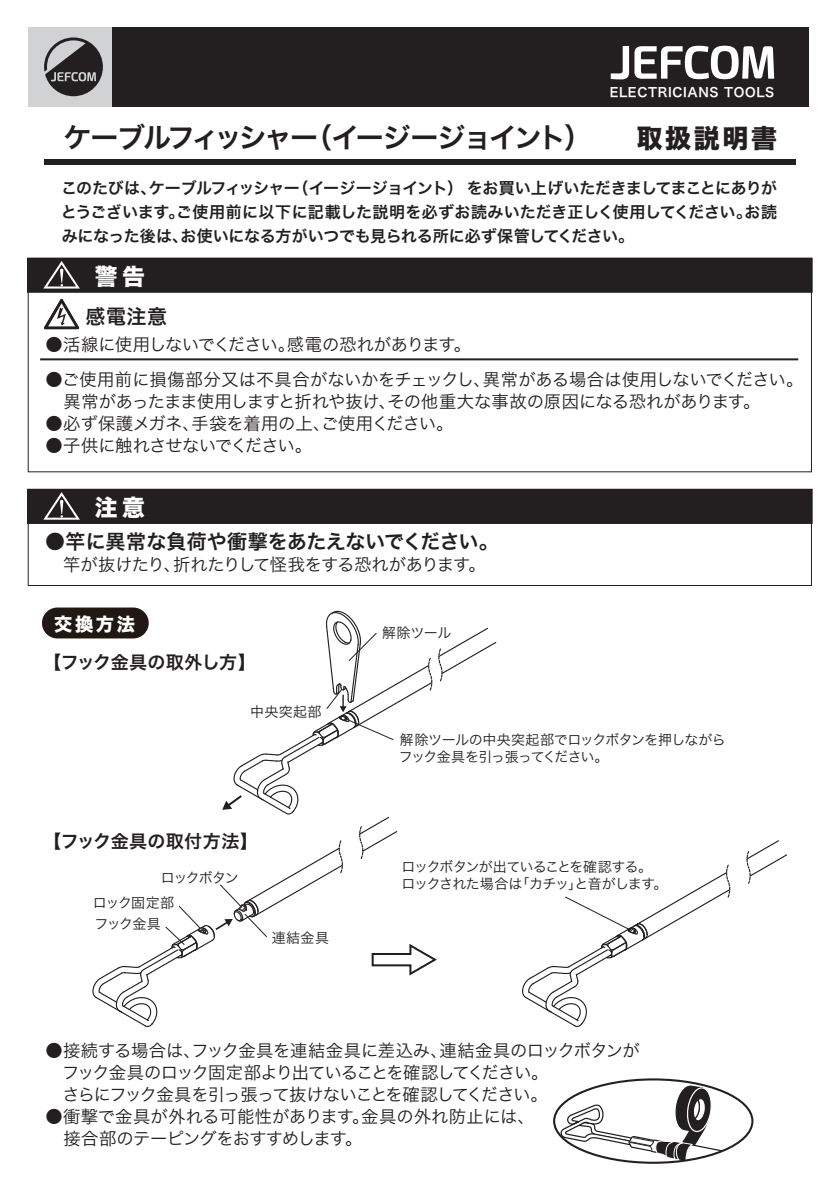
<style>
.page{position:relative;width:840px;height:1191px;background:#fff}
.page>*{position:absolute;margin:0;border:0;box-sizing:border-box;transform-origin:0 0}
.t1{font:28px "Hira Kaku Pro W6";letter-spacing:-.085em;color:#231f20}
.t2{font:26px "Hira Kaku Std W8";letter-spacing:.1em;color:#231f20}
.t3{font:22.8px "Hira Kaku Std W8";color:#fff}
.t4{font:20px "Hira Kaku Pro W6";color:#231f20}
.t5{font:18.2px "Hira Kaku Std W8";color:#fff}
.t6{font:18px "Hira Kaku Pro W6";letter-spacing:-.025em;color:#231f20}
.t7{font:18px "Hira Kaku Pro W6";letter-spacing:.01em;color:#231f20}
.t8{font:17.2px/22px "Hira Kaku Pro W3";letter-spacing:-.025em;color:#231f20}
.t9{font:17.2px/22px "Hira Kaku Pro W3";letter-spacing:-.05em;color:#231f20}
.t10{font:16px/24px "Hira Kaku Pro W6";letter-spacing:-.025em;color:#231f20;text-align:justify}
.t11{font:14px/17px "Hira Kaku Pro W3";letter-spacing:-.045em;color:#231f20}
.t12{font:12.8px "Hira Kaku Pro W6";letter-spacing:.05em;color:#fff}
</style>
<div class="page">
<svg style="left:554px;top:1079px;width:198px;height:83px"></svg>
<div style="left:553px;top:1078px;width:200px;height:85px;border:2px solid #231f20;border-radius:50%"></div>
<div style="left:27px;top:489px;width:785px;height:35px;background:#231f20"></div>
<svg style="left:42px;top:491px;width:40px;height:29px"></svg>
<div style="left:27px;top:258px;width:785px;height:35px;background:#231f20;border:2px solid #231f20"></div>
<svg style="left:42px;top:260px;width:40px;height:29px"></svg>
<div style="left:28px;top:258px;width:783px;height:214px;border:1px solid #231f20"></div>
<div style="left:28px;top:489px;width:783px;height:97px;border:1px solid #231f20"></div>
<div style="left:112px;top:27px;width:696px;height:79px;background:#231f20"></div>
<div style="left:28px;top:27px;width:84px;height:79px;background:#d1d2d4"></div>
<div style="left:44px;top:160px;width:751px;height:5px;background:#231f20"></div>
<hr style="left:40px;top:358px;width:757px;height:2px;background:#231f20">
<div style="left:42px;top:607px;width:107px;height:31px;background:#211814;border-radius:15px"></div>
<svg style="left:746px;top:840px;width:41px;height:44px"></svg>
<svg style="left:522px;top:864px;width:208px;height:163px"></svg>
<svg style="left:92px;top:610px;width:405px;height:417px"></svg>
<svg style="left:44px;top:299px;width:35px;height:30px"></svg>
<svg style="left:610px;top:46px;width:18px;height:33px"></svg>
<svg style="left:634px;top:46px;width:139px;height:33px"></svg>
<svg style="left:44px;top:37px;width:59px;height:59px"></svg>
<p class="t12" style="left:609px;top:80px;width:166px">ELECTRICIANS TOOLS</p>
<h1 class="t1" style="left:64px;top:112px;width:530px">ケーブルフィッシャー（イージージョイント）</h1>
<h2 class="t2" style="left:636px;top:124px;width:142px">取扱説明書</h2>
<p class="t10" style="left:61px;top:175px;width:717px">このたびは、ケーブルフィッシャー（イージージョイント） をお買い上げいただきましてまことにありがとうございます。ご使用前に以下に記載した説明を必ずお読みいただき正しく使用してください。お読みになった後は、お使いになる方がいつでも見られる所に必ず保管してください。</p>
<h3 class="t3" style="left:95px;top:264px;width:52px">警告</h3>
<p class="t4" style="left:85px;top:298px;width:83px">感電注意</p>
<p class="t8" style="left:45px;top:332px;width:427px">●活線に使用しないでください。感電の恐れがあります。</p>
<p class="t8" style="left:45px;top:367px;width:759px">●ご使用前に損傷部分又は不具合がないかをチェックし、異常がある場合は使用しないでください。　異常があったまま使用しますと折れや抜け、その他重大な事故の原因になる恐れがあります。</p>
<p class="t8" style="left:45px;top:411px;width:409px">●必ず保護メガネ、手袋を着用の上、ご使用ください。</p>
<p class="t8" style="left:45px;top:433px;width:268px">●子供に触れさせないでください。</p>
<h3 class="t3" style="left:95px;top:495px;width:52px">注意</h3>
<p class="t4" style="left:45px;top:523px;width:455px">●竿に異常な負荷や衝撃をあたえないでください。</p>
<p class="t8" style="left:45px;top:552px;width:442px">　竿が抜けたり、折れたりして怪我をする恐れがあります。</p>
<p class="t5" style="left:54px;top:613px;width:82px">交換方法</p>
<p class="t6" style="left:43px;top:646px;width:214px">【フック金具の取外し方】</p>
<p class="t11" style="left:250px;top:702px;width:73px">中央突起部</p>
<p class="t7" style="left:43px;top:825px;width:216px">【フック金具の取付方法】</p>
<p class="t11" style="left:161px;top:868px;width:79px">ロックボタン</p>
<p class="t11" style="left:93px;top:893px;width:83px">ロック固定部</p>
<p class="t11" style="left:94px;top:914px;width:68px">フック金具</p>
<p class="t11" style="left:271px;top:928px;width:59px">連結金具</p>
<p class="t11" style="left:382px;top:623px;width:71px">解除ツール</p>
<p class="t11" style="left:399px;top:729px;width:328px">解除ツールの中央突起部でロックボタンを押しながらフック金具を引っ張ってください。</p>
<p class="t11" style="left:401px;top:857px;width:267px">ロックボタンが出ていることを確認する。ロックされた場合は「カチッ」と音がします。</p>
<p class="t9" style="left:45px;top:1038px;width:595px">●接続する場合は、フック金具を連結金具に差込み、連結金具のロックボタンが　フック金具のロック固定部より出ていることを確認してください。<br>　さらにフック金具を引っ張って抜けないことを確認してください。</p>
<p class="t8" style="left:45px;top:1104px;width:490px">●衝撃で金具が外れる可能性があります。金具の外れ防止には、　接合部のテーピングをおすすめします。</p>
</div>
